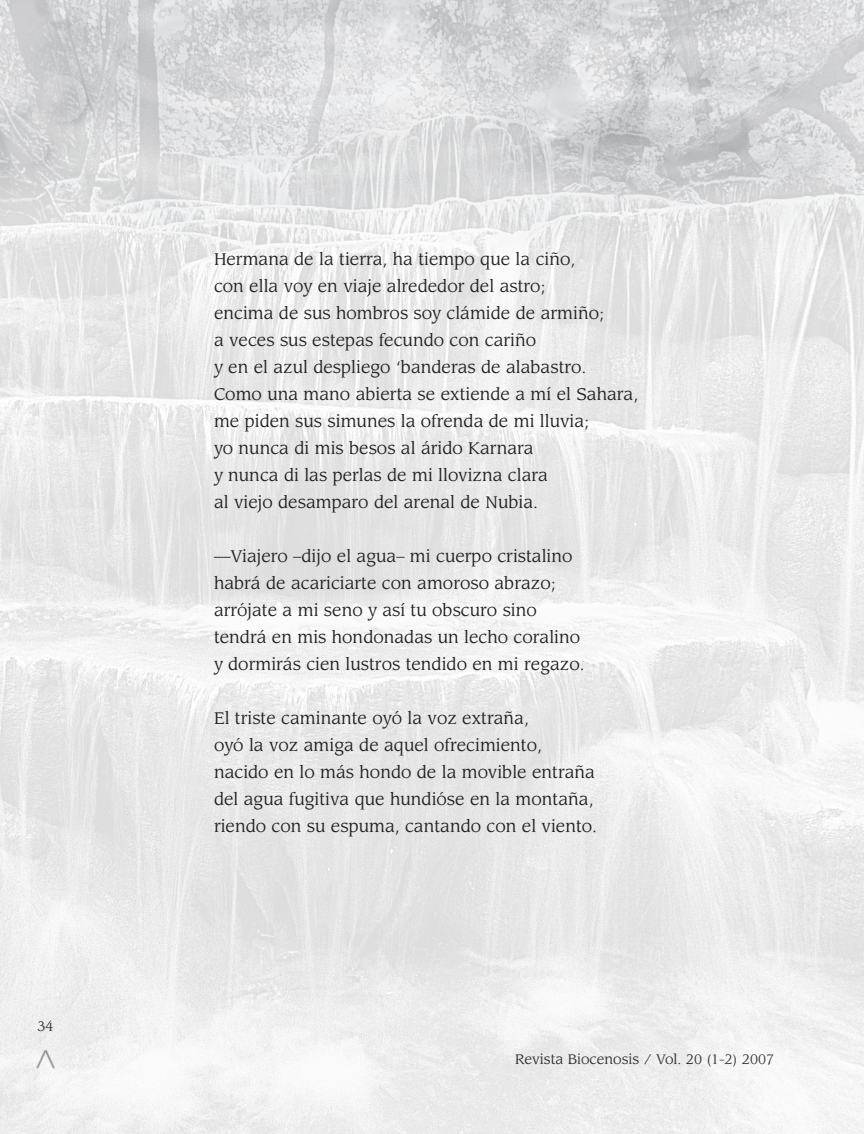
<style>
.page{position:relative;width:864px;height:1134px;background:#fff}
.page>*{position:absolute;margin:0;border:0;box-sizing:border-box;transform-origin:0 0}
.t1{font:36px "Leawood Std";color:#939598}
.t2{font:16.5px/27px "Leawood Std";color:#231f20}
.t3{font:13.5px "Leawood Std";color:#231f20}
</style>
<div class="page">
<img style="left:0;top:0;width:864px;height:1134px">
<p class="t3" style="left:38px;top:1019px;width:17px">34</p>
<h1 class="t1" style="left:21px;top:1070px;width:23px;rotate:-90deg">&gt;</h1>
<p class="t2" style="left:214px;top:246px;width:426px">Hermana de la tierra, ha tiempo que la ciño,<br>con ella voy en viaje alrededor del astro;<br>encima de sus hombros soy clámide de armiño;<br>a veces sus estepas fecundo con cariño<br>y en el azul despliego ‘banderas de alabastro.<br>Como una mano abierta se extiende a mí el Sahara, me piden sus simunes la ofrenda de mi lluvia;<br>yo nunca di mis besos al árido Karnara<br>y nunca di las perlas de mi llovizna clara<br>al viejo desamparo del arenal de Nubia.</p>
<p class="t2" style="left:214px;top:543px;width:372px">—Viajero –dijo el agua– mi cuerpo cristalino habrá de acariciarte con amoroso abrazo; arrójate a mi seno y así tu obscuro sino tendrá en mis hondonadas un lecho coralino y dormirás cien lustros tendido en mi regazo.</p>
<p class="t2" style="left:214px;top:705px;width:385px">El triste caminante oyó la voz extraña,<br>oyó la voz amiga de aquel ofrecimiento, nacido en lo más hondo de la movible entraña del agua fugitiva que hundióse en la montaña, riendo con su espuma, cantando con el viento.</p>
<p class="t3" style="left:515px;top:1051px;width:260px">Revista Biocenosis / Vol. 20 (1-2) 2007</p>
</div>
